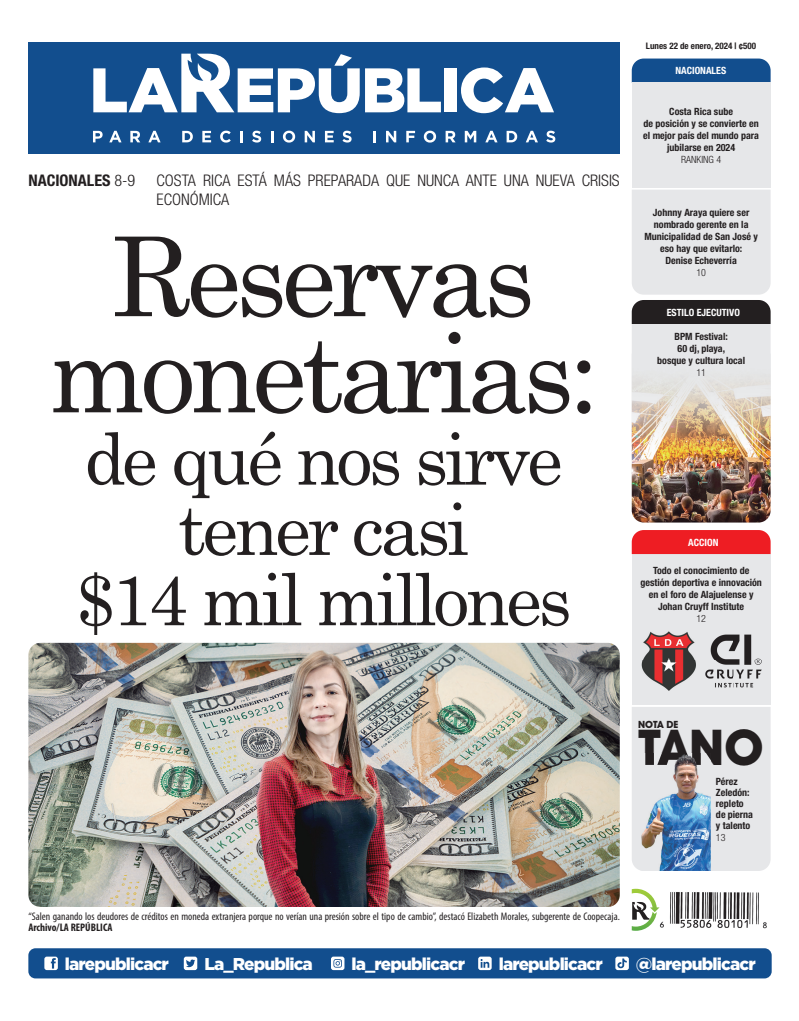
<style>
.page{position:relative;width:799px;height:1021px;background:#fff}
.page>*{position:absolute;margin:0;border:0;box-sizing:border-box;transform-origin:0 0}
.t1{font:110.1px/96.1px "Century Schoolbook";letter-spacing:-.05em;color:#231f20;text-align:center}
.t2{font:71.9px/70.3px "Century Schoolbook";letter-spacing:-.05em;color:#231f20;text-align:center}
.t3{font:700 49.6px "Avant Garde IT Cby BT";color:#231f20}
.t4{font:900 17.1px "Gotham";letter-spacing:-.05em;color:#fff}
.t5{font:300 condensed 16px/19.2px "Helvetica Neue LT Std";color:#231f20}
.t6{font:700 condensed 16px "Helvetica Neue LT Std";color:#231f20}
.t7{font:condensed 11px "Myriad Pro";color:#231f20}
.t8{font:700 condensed 11px "Myriad Pro";color:#231f20}
.t9{font:700 condensed 10px/12px "Helvetica Neue LT Std";color:#231f20;text-align:center}
.t10{font:700 condensed 10px "Helvetica Neue LT Std";color:#fff}
.t11{font:300 condensed 10px "Helvetica Neue LT Std";color:#231f20}
.t12{font:700 10px "Avant Garde IT Cby BT";color:#231f20}
.t13{font:700 condensed 9px "Helvetica Neue LT Std";color:#231f20}
.s1{font-weight:300}
</style>
<div class="page">
<div style="left:28px;top:43px;width:591px;height:111px;background:#124e8e"></div>
<svg style="left:93px;top:131px;width:10px;height:11px"></svg>
<svg style="left:109px;top:131px;width:12px;height:11px"></svg>
<svg style="left:148px;top:131px;width:12px;height:11px"></svg>
<svg style="left:130px;top:131px;width:10px;height:11px"></svg>
<svg style="left:182px;top:131px;width:11px;height:11px"></svg>
<svg style="left:202px;top:131px;width:9px;height:11px"></svg>
<svg style="left:220px;top:131px;width:11px;height:12px"></svg>
<svg style="left:240px;top:131px;width:2px;height:11px"></svg>
<svg style="left:252px;top:131px;width:9px;height:11px"></svg>
<svg style="left:271px;top:131px;width:2px;height:11px"></svg>
<svg style="left:283px;top:131px;width:12px;height:12px"></svg>
<svg style="left:304px;top:131px;width:11px;height:11px"></svg>
<svg style="left:325px;top:131px;width:8px;height:11px"></svg>
<svg style="left:342px;top:131px;width:9px;height:11px"></svg>
<svg style="left:373px;top:131px;width:3px;height:11px"></svg>
<svg style="left:386px;top:131px;width:10px;height:11px"></svg>
<svg style="left:406px;top:131px;width:9px;height:11px"></svg>
<svg style="left:423px;top:131px;width:13px;height:12px"></svg>
<svg style="left:445px;top:131px;width:10px;height:11px"></svg>
<svg style="left:464px;top:131px;width:12px;height:11px"></svg>
<svg style="left:485px;top:131px;width:12px;height:11px"></svg>
<svg style="left:506px;top:131px;width:11px;height:11px"></svg>
<svg style="left:526px;top:131px;width:11px;height:11px"></svg>
<svg style="left:546px;top:131px;width:9px;height:11px"></svg>
<svg style="left:365px;top:68px;width:76px;height:44px"></svg>
<div style="left:444px;top:68px;width:13px;height:44px;background:#fff"></div>
<svg style="left:461px;top:67px;width:93px;height:46px"></svg>
<svg style="left:93px;top:54px;width:266px;height:59px"></svg>
<div style="left:28px;top:948px;width:743px;height:30px;background:#124e8e;border-radius:7px"></div>
<img style="left:659px;top:892px;width:108px;height:37px">
<img style="left:631px;top:888px;width:28px;height:42px">
<svg style="left:632px;top:902px;width:17px;height:17px"></svg>
<div style="left:631px;top:59px;width:139px;height:24px;background:#124e8e"></div>
<div style="left:44px;top:956px;width:14px;height:14px;background:#fff;border-radius:2px"></div>
<svg style="left:51px;top:958px;width:5px;height:10px"></svg>
<div style="left:331px;top:956px;width:13px;height:14px;background:#fff;border-radius:2px"></div>
<svg style="left:333px;top:959px;width:9px;height:8px"></svg>
<svg style="left:478px;top:956px;width:13px;height:14px"></svg>
<svg style="left:480px;top:958px;width:9px;height:9px"></svg>
<div style="left:184px;top:956px;width:13px;height:14px;background:#fff;border-radius:2px"></div>
<svg style="left:186px;top:959px;width:9px;height:8px"></svg>
<div style="left:615px;top:956px;width:13px;height:14px;background:#fff;border-radius:2px"></div>
<svg style="left:617px;top:958px;width:9px;height:10px"></svg>
<div style="left:631px;top:83px;width:139px;height:104px;background:#e6e7e9"></div>
<div style="left:631px;top:554px;width:139px;height:150px;background:#e6e7e9"></div>
<div style="left:632px;top:707px;width:138px;height:164px;background:#e6e7e9"></div>
<img style="left:631px;top:190px;width:139px;height:332px">
<div style="left:631px;top:530px;width:139px;height:24px;background:#ee1d23"></div>
<img style="left:28px;top:643px;width:591px;height:264px">
<img style="left:257px;top:649px;width:134px;height:258px">
<img style="left:639px;top:765px;width:71px;height:106px">
<img style="left:639px;top:753px;width:71px;height:12px">
<img style="left:705px;top:634px;width:57px;height:54px">
<img style="left:641px;top:631px;width:55px;height:59px">
<p class="t13" style="left:645px;top:40px;width:112px">Lunes 22 de enero, 2024 | ¢500</p>
<p class="t10" style="left:675px;top:64px;width:52px">NACIONALES</p>
<h3 class="t6" style="left:28px;top:171px;width:108px">NACIONALES <span class="s1">8-9</span></h3>
<h3 class="t5" style="left:156px;top:171px;width:464px">COSTA RICA ESTÁ MÁS PREPARADA QUE NUNCA ANTE UNA NUEVA CRISIS<br>ECONÓMICA</h3>
<h1 class="t1" style="left:48px;top:226px;width:552px">Reservas monetarias:</h1>
<h2 class="t2" style="left:75px;top:422px;width:497px">de qué nos sirve tener casi<br>$14 mil millones</h2>
<p class="t9" style="left:643px;top:105px;width:117px">Costa Rica sube<br>de posición y se convierte en el mejor país del mundo para jubilarse en 2024</p>
<p class="t11" style="left:681px;top:153px;width:41px">RANKING 4</p>
<p class="t9" style="left:644px;top:206px;width:115px">Johnny Araya quiere ser nombrado gerente en la<br>Municipalidad de San José y eso hay que evitarlo:<br>Denise Echeverría</p>
<p class="t11" style="left:696px;top:266px;width:11px">10</p>
<p class="t10" style="left:666px;top:306px;width:75px">ESTILO EJECUTIVO</p>
<p class="t9" style="left:657px;top:330px;width:89px">BPM Festival:<br>60 dj, playa,<br>bosque y cultura local</p>
<p class="t11" style="left:696px;top:366px;width:11px">11</p>
<p class="t10" style="left:688px;top:536px;width:32px">ACCION</p>
<p class="t9" style="left:640px;top:564px;width:123px">Todo el conocimiento de gestión deportiva e innovación en el foro de Alajuelense y<br>Johan Cruyff Institute</p>
<p class="t11" style="left:696px;top:613px;width:11px">12</p>
<p class="t12" style="left:638px;top:718px;width:42px">NOTA DE</p>
<h3 class="t3" style="left:638px;top:717px;width:126px">TANO</h3>
<p class="t9" style="left:715px;top:776px;width:39px;line-height:11px;text-align:left">Pérez<br>Zeledón: repleto de pierna y talento</p>
<p class="t11" style="left:715px;top:832px;width:11px">13</p>
<p class="t7" style="left:28px;top:909px;width:592px">“Salen ganando los deudores de créditos en moneda extranjera porque no verían una presión sobre el tipo de cambio”, destacó Elizabeth Morales, subgerente de Coopecaja.</p>
<p class="t8" style="left:28px;top:920px;width:86px">Archivo/LA REPÚBLICA</p>
<h3 class="t4" style="left:65px;top:953px;width:105px">larepublicacr</h3>
<h3 class="t4" style="left:204px;top:953px;width:110px">La_Republica</h3>
<h3 class="t4" style="left:351px;top:953px;width:115px">la_republicacr</h3>
<h3 class="t4" style="left:498px;top:953px;width:105px">larepublicacr</h3>
<h3 class="t4" style="left:635px;top:953px;width:121px">@larepublicacr</h3>
</div>
